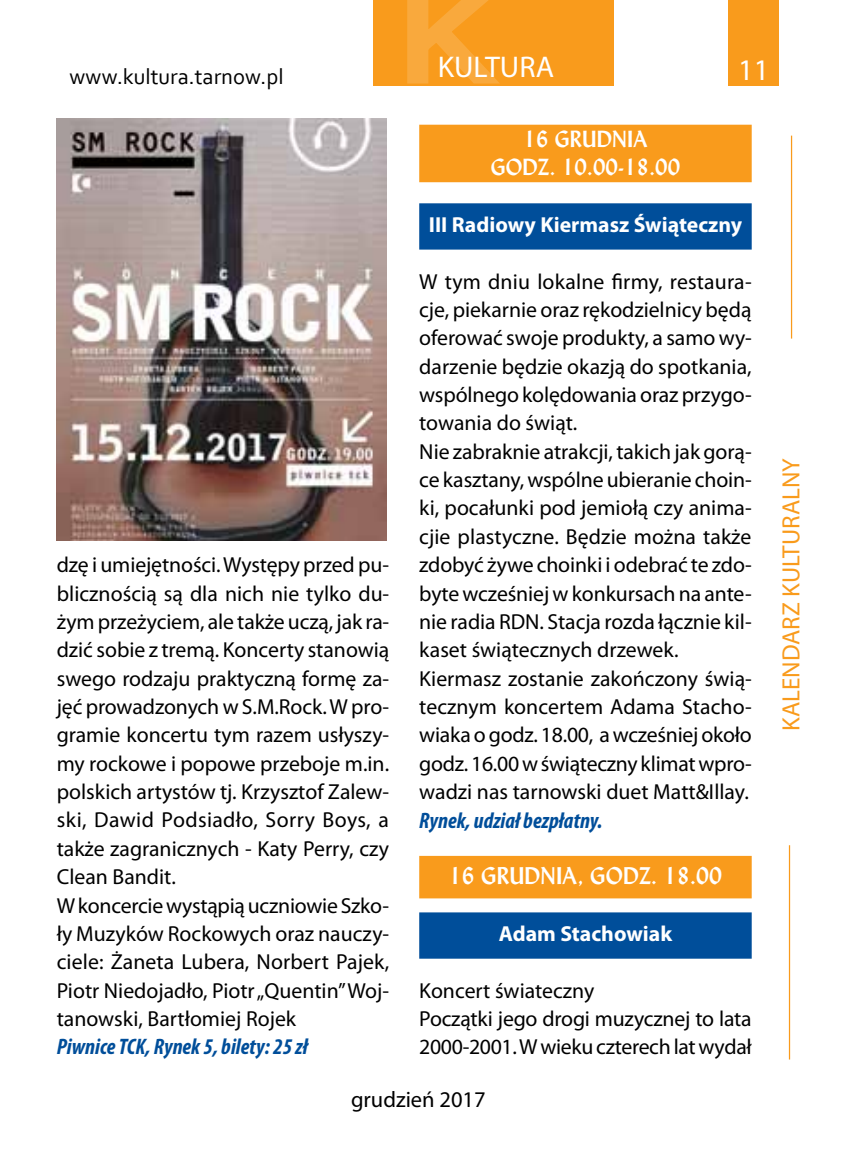
<style>
.page{position:relative;width:851px;height:1170px;background:#fff}
.page>*{position:absolute;margin:0;border:0;box-sizing:border-box;transform-origin:0 0}
.t1{font:30px "Myriad Pro";color:#fff}
.t2{font:25px "Myriad Pro";color:#f99b1c}
.t3{font:italic 700 condensed 22.5px "Myriad Pro";color:#004e9a}
.t4{font:22.5px "Corbel";color:#000}
.t5{font:700 22.5px "Lydian PL";color:#fff}
.t6{font:22.5px "Myriad Pro";color:#000}
.t7{font:21.75px/28.2px "Myriad Pro";color:#000}
.t8{font:700 21.75px "Myriad Pro";color:#fff}
.t9{font:700 21.75px/28.2px "Lydian PL";color:#fff;text-align:center}
</style>
<div class="page">
<div style="left:373px;top:0;width:241px;height:85px;background:#f99b1c"></div>
<svg style="left:404px;top:0;width:164px;height:86px"></svg>
<div style="left:728px;top:0;width:50px;height:85px;background:#f99b1c"></div>
<hr style="left:790px;top:136px;width:2px;height:202px;background:#f99b1c">
<hr style="left:788px;top:845px;width:2px;height:214px;background:#f99b1c">
<div style="left:419px;top:125px;width:332px;height:57px;background:#f99b1c"></div>
<div style="left:419px;top:203px;width:332px;height:46px;background:#004e9a"></div>
<div style="left:419px;top:855px;width:332px;height:43px;background:#f99b1c"></div>
<div style="left:419px;top:912px;width:332px;height:46px;background:#004e9a"></div>
<img style="left:57px;top:118px;width:330px;height:422px">
<p class="t4" style="left:70px;top:62px;width:215px">www.kultura.tarnow.pl</p>
<p class="t7" style="left:57px;top:550px;width:334px">dzę i umiejętności. Występy przed pu&shy;blicznością są dla nich nie tylko du&shy;żym przeżyciem, ale także uczą, jak ra&shy;dzić sobie z tremą. Koncerty stanowią swego rodzaju praktyczną formę za&shy;jęć prowadzonych w S.M.Rock. W pro&shy;gramie koncertu tym razem usłyszy&shy;my rockowe i popowe przeboje m.in. polskich artystów tj. Krzysztof Zalew&shy;ski, Dawid Podsiadło, Sorry Boys, a także zagranicznych - Katy Perry, czy Clean Bandit.<br>W koncercie wystąpią uczniowie Szko&shy;ły Muzyków Rockowych oraz nauczy&shy;ciele: Żaneta Lubera, Norbert Pajek, Piotr Niedojadło, Piotr „Quentin” Woj&shy;tanowski, Bartłomiej Rojek</p>
<p class="t3" style="left:57px;top:1032px;width:252px">Piwnice TCK, Rynek 5, bilety: 25 zł</p>
<h1 class="t1" style="left:437px;top:48px;width:118px">KULTURA</h1>
<h1 class="t1" style="left:738px;top:51px;width:32px">11</h1>
<p class="t9" style="left:490px;top:124px;width:191px">16 GRUDNIA<br>GODZ. 10.00-18.00</p>
<p class="t8" style="left:429px;top:210px;width:315px">III Radiowy Kiermasz Świąteczny</p>
<p class="t7" style="left:419px;top:267px;width:334px">W tym dniu lokalne firmy, restaura&shy;cje, piekarnie oraz rękodzielnicy będą oferować swoje produkty, a samo wy&shy;darzenie będzie okazją do spotkania, wspólnego kolędowania oraz przygo&shy;towania do świąt.<br>Nie zabraknie atrakcji, takich jak gorą&shy;ce kasztany, wspólne ubieranie choin&shy;ki, pocałunki pod jemiołą czy anima&shy;cjie plastyczne. Będzie można także zdobyć żywe choinki i odebrać te zdo&shy;byte wcześniej w konkursach na ante&shy;nie radia RDN. Stacja rozda łącznie kil&shy;kaset świątecznych drzewek.<br>Kiermasz zostanie zakończony świą&shy;tecznym koncertem Adama Stacho&shy;wiaka o godz. 18.00, a wcześniej około godz. 16.00 w świąteczny klimat wpro&shy;wadzi nas tarnowski duet Matt&amp;Illay.</p>
<p class="t3" style="left:419px;top:805px;width:185px">Rynek, udział bezpłatny.</p>
<p class="t5" style="left:449px;top:861px;width:274px">16 GRUDNIA, GODZ. 18.00</p>
<p class="t8" style="left:498px;top:919px;width:175px">Adam Stachowiak</p>
<p class="t7" style="left:419px;top:975px;width:334px">Koncert świateczny<br>Początki jego drogi muzycznej to lata<br>2000-2001. W wieku czterech lat wydał</p>
<p class="t6" style="left:351px;top:1085px;width:136px">grudzień 2017</p>
<p class="t2" style="left:775px;top:731px;width:274px;rotate:-90deg">KALENDARZ KULTURALNY</p>
</div>
